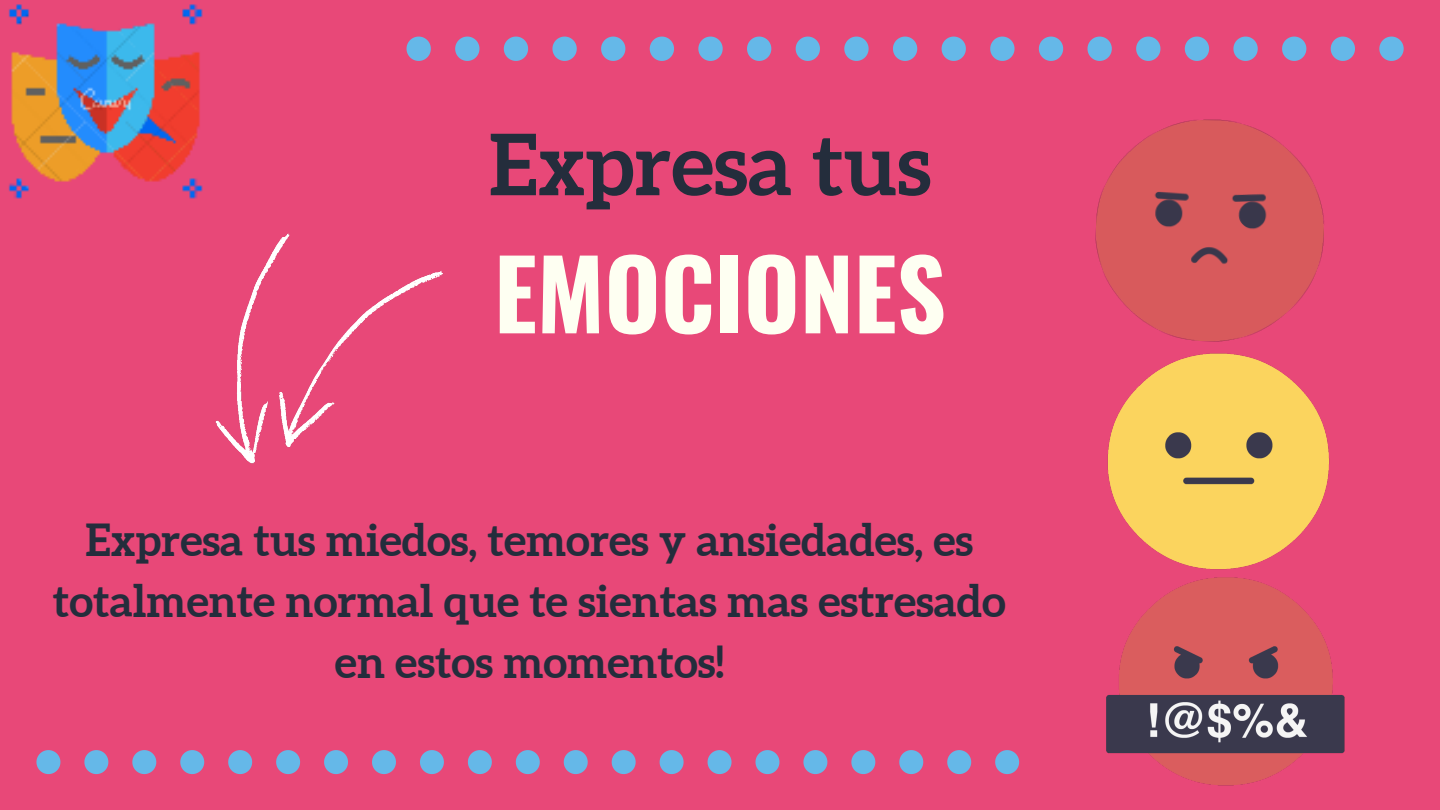
<style>
.page{position:relative;width:1440px;height:810px;background:#e84878}
.page>*{position:absolute;margin:0;border:0;box-sizing:border-box;transform-origin:0 0}
.t1{font:700 96px "Oswald";color:#fefff2}
.t2{font:700 85px "Aleo";color:#242d3c}
.t3{font:700 44.2px/61.2px "Aleo";color:#242d3c;text-align:center}
</style>
<div class="page">
<svg style="left:407px;top:37px;width:24px;height:24px"></svg>
<svg style="left:455px;top:37px;width:24px;height:24px"></svg>
<svg style="left:504px;top:37px;width:24px;height:24px"></svg>
<svg style="left:552px;top:37px;width:25px;height:24px"></svg>
<svg style="left:601px;top:37px;width:24px;height:24px"></svg>
<svg style="left:650px;top:37px;width:24px;height:24px"></svg>
<svg style="left:698px;top:37px;width:25px;height:24px"></svg>
<svg style="left:747px;top:37px;width:24px;height:24px"></svg>
<svg style="left:796px;top:37px;width:24px;height:24px"></svg>
<svg style="left:844px;top:37px;width:25px;height:24px"></svg>
<svg style="left:893px;top:37px;width:24px;height:24px"></svg>
<svg style="left:942px;top:37px;width:24px;height:24px"></svg>
<svg style="left:990px;top:37px;width:25px;height:24px"></svg>
<svg style="left:1039px;top:37px;width:24px;height:24px"></svg>
<svg style="left:1088px;top:37px;width:24px;height:24px"></svg>
<svg style="left:1136px;top:37px;width:24px;height:24px"></svg>
<svg style="left:1185px;top:37px;width:24px;height:24px"></svg>
<svg style="left:1233px;top:37px;width:25px;height:24px"></svg>
<svg style="left:1282px;top:37px;width:24px;height:24px"></svg>
<svg style="left:1331px;top:37px;width:24px;height:24px"></svg>
<svg style="left:1379px;top:37px;width:25px;height:24px"></svg>
<img style="left:216px;top:233px;width:227px;height:231px">
<img style="left:1095px;top:119px;width:229px;height:223px">
<img style="left:1107px;top:353px;width:223px;height:217px">
<img style="left:1106px;top:577px;width:239px;height:209px">
<svg style="left:36px;top:750px;width:24px;height:24px"></svg>
<svg style="left:84px;top:750px;width:24px;height:24px"></svg>
<svg style="left:132px;top:750px;width:24px;height:24px"></svg>
<svg style="left:180px;top:750px;width:24px;height:24px"></svg>
<svg style="left:228px;top:750px;width:24px;height:24px"></svg>
<svg style="left:276px;top:750px;width:24px;height:24px"></svg>
<svg style="left:324px;top:750px;width:24px;height:24px"></svg>
<svg style="left:372px;top:750px;width:24px;height:24px"></svg>
<svg style="left:420px;top:750px;width:24px;height:24px"></svg>
<svg style="left:468px;top:750px;width:24px;height:24px"></svg>
<svg style="left:516px;top:750px;width:24px;height:24px"></svg>
<svg style="left:564px;top:750px;width:24px;height:24px"></svg>
<svg style="left:612px;top:750px;width:24px;height:24px"></svg>
<svg style="left:660px;top:750px;width:24px;height:24px"></svg>
<svg style="left:708px;top:750px;width:24px;height:24px"></svg>
<svg style="left:756px;top:750px;width:23px;height:24px"></svg>
<svg style="left:803px;top:750px;width:24px;height:24px"></svg>
<svg style="left:851px;top:750px;width:24px;height:24px"></svg>
<svg style="left:899px;top:750px;width:24px;height:24px"></svg>
<svg style="left:947px;top:750px;width:24px;height:24px"></svg>
<svg style="left:995px;top:750px;width:24px;height:24px"></svg>
<img style="left:8px;top:4px;width:195px;height:195px">
<h2 class="t2" style="left:489px;top:116px;width:444px">Expresa tus</h2>
<h1 class="t1" style="left:494px;top:219px;width:454px">EMOCIONES</h1>
<p class="t3" style="left:53px;top:509px;width:954px">Expresa tus miedos, temores y ansiedades, es totalmente normal que te sientas mas estresado en estos momentos!</p>
</div>
